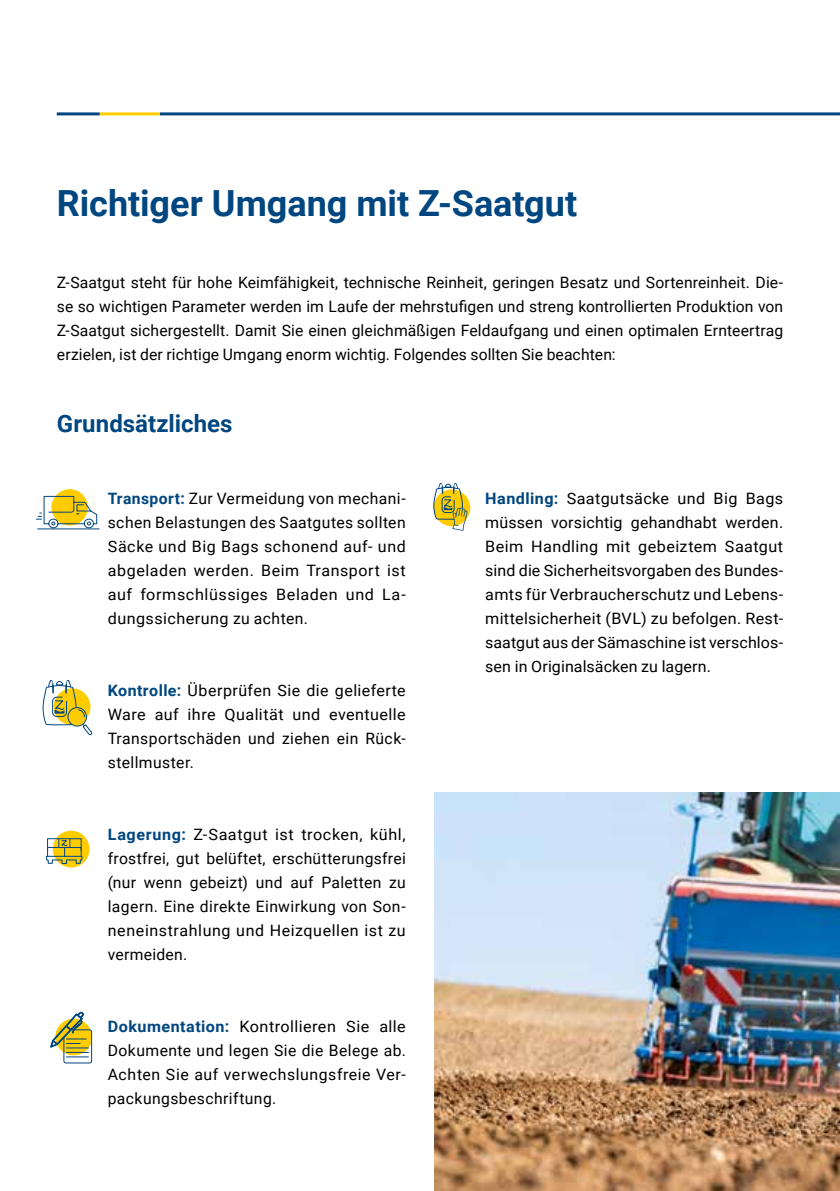
<style>
.page{position:relative;width:840px;height:1191px;background:#fff}
.page>*{position:absolute;margin:0;border:0;box-sizing:border-box;transform-origin:0 0}
.t1{font:700 36px "Roboto";color:#004680}
.t2{font:700 24px "Roboto";color:#004680}
.t3{font:15.6px/24px "Roboto";letter-spacing:.025em;color:#000;text-align:justify}
.s1{font-weight:700;color:#004680}
</style>
<div class="page">
<hr style="left:160px;top:112px;width:679px;height:3px;background:#004680">
<hr style="left:100px;top:112px;width:60px;height:3px;background:#fc0">
<hr style="left:57px;top:112px;width:43px;height:3px;background:#004680">
<div style="left:53px;top:830px;width:36px;height:37px;background:#fc0;border-radius:50%"></div>
<div style="left:47px;top:838px;width:35px;height:13px;border:1px solid #004680"></div>
<svg style="left:46px;top:839px;width:37px;height:25px"></svg>
<div style="left:433px;top:489px;width:37px;height:37px;background:#fc0;border-radius:50%"></div>
<svg style="left:433px;top:483px;width:35px;height:48px"></svg>
<svg style="left:50px;top:1011px;width:43px;height:53px"></svg>
<svg style="left:42px;top:680px;width:51px;height:56px"></svg>
<div style="left:51px;top:489px;width:37px;height:36px;background:#fc0;border-radius:50%"></div>
<hr style="left:38px;top:528px;width:61px;height:1px;background:#004680">
<svg style="left:36px;top:495px;width:61px;height:33px"></svg>
<img style="left:434px;top:792px;width:405px;height:399px">
<h1 class="t1" style="left:57px;top:178px;width:521px">Richtiger Umgang mit Z-Saatgut</h1>
<p class="t3" style="left:57px;top:270px;width:727px">Z-Saatgut steht für hohe Keimfähigkeit, technische Reinheit, geringen Besatz und Sortenreinheit. Die&shy;se so wichtigen Parameter werden im Laufe der mehrstufigen und streng kontrollierten Produktion von Z-Saatgut sichergestellt. Damit Sie einen gleichmäßigen Feldaufgang und einen optimalen Ernteertrag erzielen, ist der richtige Umgang enorm wichtig. Folgendes sollten Sie beachten:</p>
<h2 class="t2" style="left:57px;top:407px;width:177px">Grundsätzliches</h2>
<p class="t3" style="left:108px;top:486px;width:299px"><span class="s1">Transport:</span> Zur Vermeidung von mechani&shy;schen Belastungen des Saatgutes sollten Säcke und Big Bags schonend auf- und abgeladen werden. Beim Transport ist auf formschlüssiges Beladen und La&shy;dungssicherung zu achten.</p>
<p class="t3" style="left:108px;top:678px;width:299px"><span class="s1">Kontrolle:</span> Überprüfen Sie die gelieferte Ware auf ihre Qualität und eventuelle Transportschäden und ziehen ein Rück&shy;stellmuster.</p>
<p class="t3" style="left:108px;top:822px;width:299px"><span class="s1">Lagerung:</span> Z-Saatgut ist trocken, kühl, frostfrei, gut belüftet, erschütterungsfrei (nur wenn gebeizt) und auf Paletten zu lagern. Eine direkte Einwirkung von Son&shy;neneinstrahlung und Heizquellen ist zu vermeiden.</p>
<p class="t3" style="left:108px;top:1014px;width:299px"><span class="s1">Dokumentation:</span> Kontrollieren Sie alle Dokumente und legen Sie die Belege ab.<br>Achten Sie auf verwechslungsfreie Ver&shy;packungsbeschriftung.</p>
<p class="t3" style="left:485px;top:486px;width:299px"><span class="s1">Handling:</span> Saatgutsäcke und Big Bags müssen vorsichtig gehandhabt werden.<br>Beim Handling mit gebeiztem Saatgut sind die Sicherheitsvorgaben des Bundes&shy;amts für Verbraucherschutz und Lebens&shy;mittelsicherheit (BVL) zu befolgen. Rest&shy;saatgut aus der Sämaschine ist verschlos&shy;sen in Originalsäcken zu lagern.</p>
</div>
